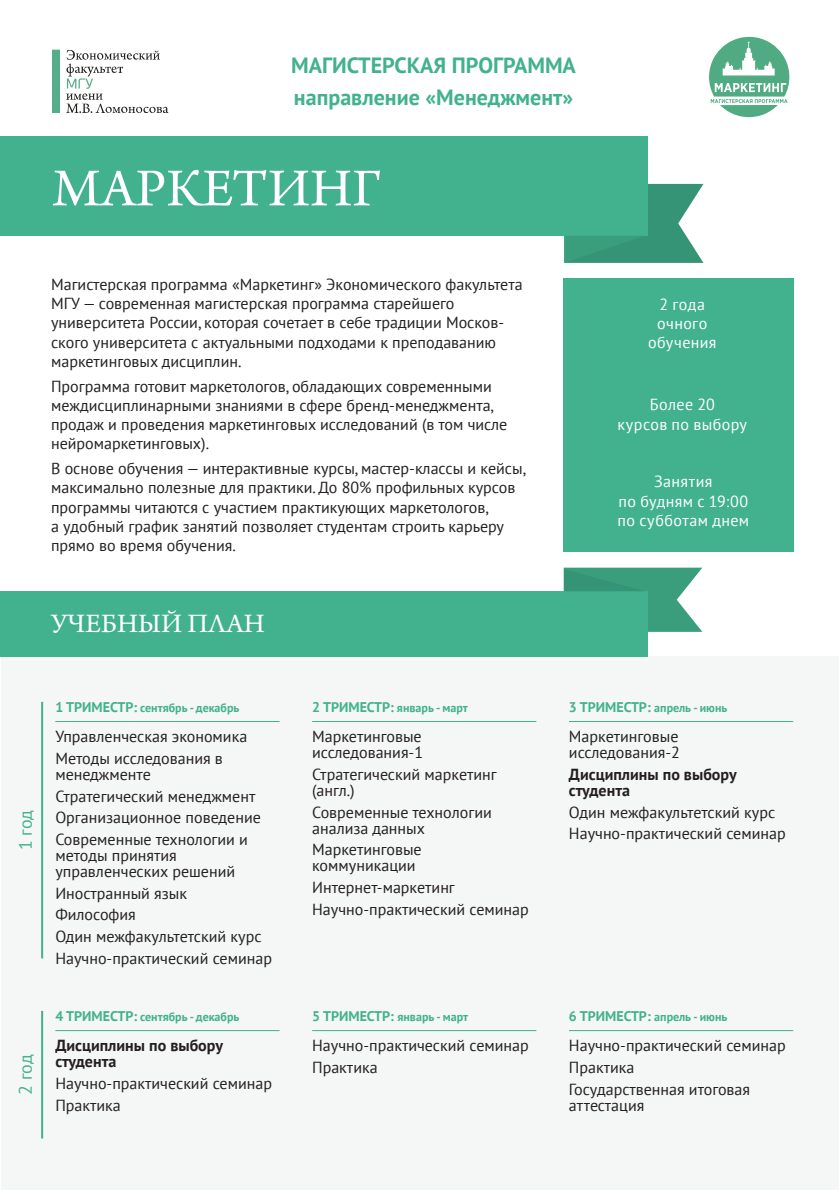
<style>
.page{position:relative;width:840px;height:1191px;background:#fff}
.page>*{position:absolute;margin:0;border:0;box-sizing:border-box;transform-origin:0 0}
.t1{font:56px "Arno Pro";color:#fff}
.t2{font:28px "Arno Pro";letter-spacing:.005em;color:#fff}
.t3{font:700 22px/32px "PT Sans";color:#41b28d}
.Стиль_абзаца_3{font:18px "PT Sans";letter-spacing:-.01em;color:#41b28d}
.Стиль_абзаца_1{font:16px/19.2px "PT Sans";color:#231f20}
.Стиль_абзаца_7{font:16px/19.2px "PT Sans";letter-spacing:.025em;color:#fff;text-align:center}
.Стиль_абзаца_1-2{font:700 16px/16px "PT Sans";color:#231f20}
.Стиль_абзаца_2{font:700 12px "PT Sans";color:#41b28d}
.s1{font-size:14px}
</style>
<div class="page">
<div style="left:563px;top:278px;width:229px;height:273px;background:#41b28d"></div>
<div style="left:1px;top:657px;width:837px;height:533px;background:#f5f6f6"></div>
<div style="left:614px;top:296px;width:135px;height:54px;background:#41b28d"></div>
<div style="left:614px;top:374px;width:135px;height:79px;background:#41b28d"></div>
<div style="left:614px;top:473px;width:137px;height:55px;background:#41b28d"></div>
<div style="left:52px;top:50px;width:7px;height:63px;background:#55ae89"></div>
<svg style="left:66px;top:50px;width:102px;height:63px"></svg>
<div style="left:0;top:136px;width:646px;height:100px;background:#41b28d"></div>
<svg style="left:564px;top:184px;width:139px;height:79px"></svg>
<div style="left:0;top:591px;width:646px;height:66px;background:#41b28d"></div>
<svg style="left:563px;top:567px;width:139px;height:65px"></svg>
<hr style="left:41px;top:702px;width:2px;height:256px;background:#41b28d">
<hr style="left:55px;top:721px;width:224px;height:1px;background:#41b28d">
<hr style="left:312px;top:721px;width:224px;height:1px;background:#41b28d">
<hr style="left:568px;top:721px;width:224px;height:1px;background:#41b28d">
<hr style="left:41px;top:1011px;width:2px;height:127px;background:#41b28d">
<hr style="left:55px;top:1030px;width:224px;height:1px;background:#41b28d">
<hr style="left:312px;top:1030px;width:224px;height:1px;background:#41b28d">
<hr style="left:568px;top:1030px;width:224px;height:1px;background:#41b28d">
<svg style="left:709px;top:37px;width:79px;height:80px"></svg>
<p class="t3" style="left:291px;top:49px;width:286px">МАГИСТЕРСКАЯ ПРОГРАММА направление «Менеджмент»</p>
<p class="t1" style="left:52px;top:156px;width:331px">МАРКЕТИНГ</p>
<p class="Стиль_абзаца_1" style="left:51px;top:274px;width:473px">Магистерская программа «Маркетинг» Экономического факультета МГУ — современная магистерская программа старейшего университета России, которая сочетает в себе традиции Москов&shy;ского университета с актуальными подходами к преподаванию маркетинговых дисциплин.</p>
<p class="Стиль_абзаца_1" style="left:51px;top:376px;width:457px">Программа готовит маркетологов, обладающих современными междисциплинарными знаниями в сфере бренд-менеджмента, продаж и проведения маркетинговых исследований (в том числе нейромаркетинговых).</p>
<p class="Стиль_абзаца_1" style="left:51px;top:458px;width:476px">В основе обучения — интерактивные курсы, мастер-классы и кейсы, максимально полезные для практики. До 80% профильных курсов программы читаются с участием практикующих маркетологов,<br>а удобный график занятий позволяет студентам строить карьеру прямо во время обучения.</p>
<p class="t2" style="left:51px;top:607px;width:215px">УЧЕБНЫЙ ПЛАН</p>
<p class="Стиль_абзаца_7" style="left:647px;top:294px;width:70px">2 года очного обучения</p>
<p class="Стиль_абзаца_7" style="left:617px;top:395px;width:131px">Более 20<br>курсов по выбору</p>
<p class="Стиль_абзаца_7" style="left:617px;top:472px;width:133px">Занятия<br>по будням с 19:00 по субботам днем</p>
<p class="Стиль_абзаца_3" style="left:14px;top:850px;width:42px;rotate:-90deg">1 год</p>
<p class="Стиль_абзаца_3" style="left:14px;top:1094px;width:42px;rotate:-90deg">2 год</p>
<p class="Стиль_абзаца_2" style="left:55px;top:700px;width:185px"><span class="s1">1 ТРИМЕСТР:</span> сентябрь - декабрь</p>
<p class="Стиль_абзаца_2" style="left:312px;top:700px;width:157px"><span class="s1">2 ТРИМЕСТР:</span> январь - март</p>
<p class="Стиль_абзаца_2" style="left:568px;top:700px;width:160px"><span class="s1">3 ТРИМЕСТР:</span> апрель - июнь</p>
<p class="Стиль_абзаца_1" style="left:55px;top:726px;width:193px">Управленческая экономика</p>
<p class="Стиль_абзаца_1" style="left:55px;top:750px;width:169px;line-height:16px">Методы исследования в менеджменте</p>
<p class="Стиль_абзаца_1" style="left:55px;top:786px;width:201px">Стратегический менеджмент</p>
<p class="Стиль_абзаца_1" style="left:55px;top:807px;width:207px">Организационное поведение</p>
<p class="Стиль_абзаца_1" style="left:55px;top:831px;width:194px;line-height:16px">Современные технологии и методы принятия управленческих решений</p>
<p class="Стиль_абзаца_1" style="left:55px;top:883px;width:133px">Иностранный язык</p>
<p class="Стиль_абзаца_1" style="left:55px;top:904px;width:82px">Философия</p>
<p class="Стиль_абзаца_1" style="left:55px;top:926px;width:208px">Один межфакультетский курс</p>
<p class="Стиль_абзаца_1" style="left:55px;top:948px;width:218px">Научно-практический семинар</p>
<p class="Стиль_абзаца_1" style="left:312px;top:728px;width:112px;line-height:16px">Маркетинговые исследования-1</p>
<p class="Стиль_абзаца_1" style="left:312px;top:766px;width:186px;line-height:16px">Стратегический маркетинг (англ.)</p>
<p class="Стиль_абзаца_1" style="left:312px;top:803px;width:181px;line-height:16px">Современные технологии анализа данных</p>
<p class="Стиль_абзаца_1" style="left:312px;top:841px;width:111px;line-height:16px">Маркетинговые коммуникации</p>
<p class="Стиль_абзаца_1" style="left:312px;top:877px;width:144px">Интернет-маркетинг</p>
<p class="Стиль_абзаца_1" style="left:312px;top:899px;width:218px">Научно-практический семинар</p>
<p class="Стиль_абзаца_1" style="left:568px;top:728px;width:112px;line-height:16px">Маркетинговые исследования-2</p>
<p class="Стиль_абзаца_1-2" style="left:568px;top:766px;width:169px">Дисциплины по выбору студента</p>
<p class="Стиль_абзаца_1" style="left:568px;top:802px;width:208px">Один межфакультетский курс</p>
<p class="Стиль_абзаца_1" style="left:568px;top:823px;width:218px">Научно-практический семинар</p>
<p class="Стиль_абзаца_2" style="left:55px;top:1009px;width:185px"><span class="s1">4 ТРИМЕСТР:</span> сентябрь - декабрь</p>
<p class="Стиль_абзаца_2" style="left:312px;top:1009px;width:157px"><span class="s1">5 ТРИМЕСТР:</span> январь - март</p>
<p class="Стиль_абзаца_2" style="left:568px;top:1009px;width:160px"><span class="s1">6 ТРИМЕСТР:</span> апрель - июнь</p>
<p class="Стиль_абзаца_1-2" style="left:55px;top:1037px;width:169px">Дисциплины по выбору студента</p>
<p class="Стиль_абзаца_1" style="left:55px;top:1073px;width:218px">Научно-практический семинар</p>
<p class="Стиль_абзаца_1" style="left:55px;top:1095px;width:67px">Практика</p>
<p class="Стиль_абзаца_1" style="left:312px;top:1035px;width:218px">Научно-практический семинар</p>
<p class="Стиль_абзаца_1" style="left:312px;top:1057px;width:67px">Практика</p>
<p class="Стиль_абзаца_1" style="left:568px;top:1035px;width:218px">Научно-практический семинар</p>
<p class="Стиль_абзаца_1" style="left:568px;top:1057px;width:67px">Практика</p>
<p class="Стиль_абзаца_1" style="left:568px;top:1080px;width:183px;line-height:16px">Государственная итоговая аттестация</p>
</div>
